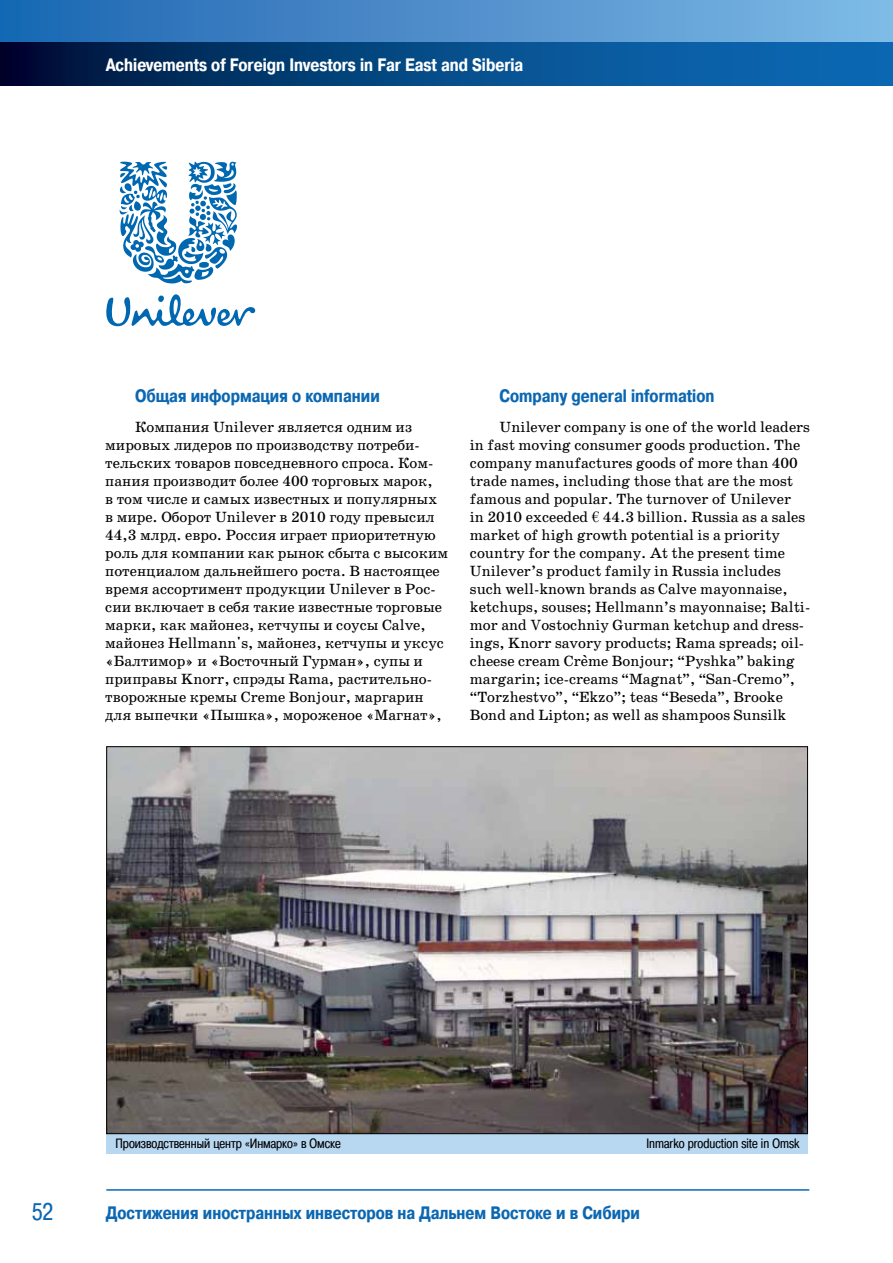
<style>
.page{position:relative;width:893px;height:1263px;background:#fff}
.page>*{position:absolute;margin:0;border:0;box-sizing:border-box;transform-origin:0 0}
.t1{font:24px "Pragmatica Cond C";color:#0b67b2}
.t2{font:700 18px "Pragmatica Cond C";color:#0b67b2}
.t3{font:700 18px "Pragmatica Cond C";color:#fff}
.t4{font:15px/18px "School Book C";color:#000}
.t5{font:13.5px "Pragmatica Cond C";color:#000}
.s1{font-family:"Newton Phonetic ABBYY"}
</style>
<div class="page">
<div style="left:106px;top:1118px;width:702px;height:36px;background:#b8d7f1"></div>
<img style="left:108px;top:748px;width:698px;height:384px">
<svg style="left:106px;top:294px;width:149px;height:32px"></svg>
<svg style="left:120px;top:162px;width:117px;height:121px"></svg>
<svg style="left:0;top:0;width:893px;height:43px;background:#4c8dc9"></svg>
<svg style="left:0;top:43px;width:893px;height:42px;background:#054581"></svg>
<hr style="left:106px;top:1189px;width:703px;height:2px;background:#0b67b2">
<p class="t3" style="left:106px;top:55px;width:419px">Achievements of Foreign Investors in Far East and Siberia</p>
<p class="t2" style="left:135px;top:386px;width:246px">Общая информация о компании</p>
<p class="t4" style="left:105px;top:418px;width:344px;text-indent:30px">Компания Unilever является одним из мировых лидеров по производству потреби&shy;тельских товаров повседневного спроса. Ком&shy;пания производит более 400 торговых марок,<br>в том числе и самых известных и популярных в мире. Оборот Unilever в 2010 году превысил 44,3 млрд. евро. Россия играет приоритетную роль для компании как рынок сбыта с высоким потенциалом дальнейшего роста. В настоящее время ассортимент продукции Unilever в Рос&shy;сии включает в себя такие известные торговые марки, как майонез, кетчупы и соусы Calve, майонез Hellmann's, майонез, кетчупы и уксус «Балтимор» и «Восточный Гурман», супы и приправы Knorr, спрэды Rama, растительно&shy;творожные кремы Creme Bonjour, маргарин для выпечки «Пышка», мороженое «Магнат»,</p>
<p class="t2" style="left:500px;top:386px;width:216px">Company general information</p>
<p class="t4" style="left:470px;top:418px;width:342px;text-indent:30px">Unilever company is one of the world leaders in fast moving consumer goods production. The company manufactures goods of more than 400 trade names, including those that are the most famous and popular. The turnover of Unilever<br>in 2010 exceeded <span class="s1">€</span> 44.3 billion. Russia as a sales market of high growth potential is a priority country for the company. At the present time Unilever’s product family in Russia includes such well-known brands as Calve mayonnaise, ketchups, souses; Hellmann’s mayonnaise; Balti&shy;mor and Vostochniy Gurman ketchup and dress&shy;ings, Knorr savory products; Rama spreads; oil&shy;cheese cream Cre`me Bonjour; “Pyshka” baking margarin; ice-creams “Magnat”, “San-Cremo”, “Torzhestvo”, “Ekzo”; teas “Beseda”, Brooke Bond and Lipton; as well as shampoos Sunsilk</p>
<h1 class="t1" style="left:32px;top:1198px;width:22px">52</h1>
<p class="t5" style="left:116px;top:1135px;width:227px">Производственный центр «Инмарко» в Омске</p>
<p class="t5" style="left:646px;top:1135px;width:154px">Inmarko production site in Omsk</p>
<p class="t2" style="left:106px;top:1203px;width:535px">Достижения иностранных инвесторов на Дальнем Востоке и в Сибири</p>
</div>
